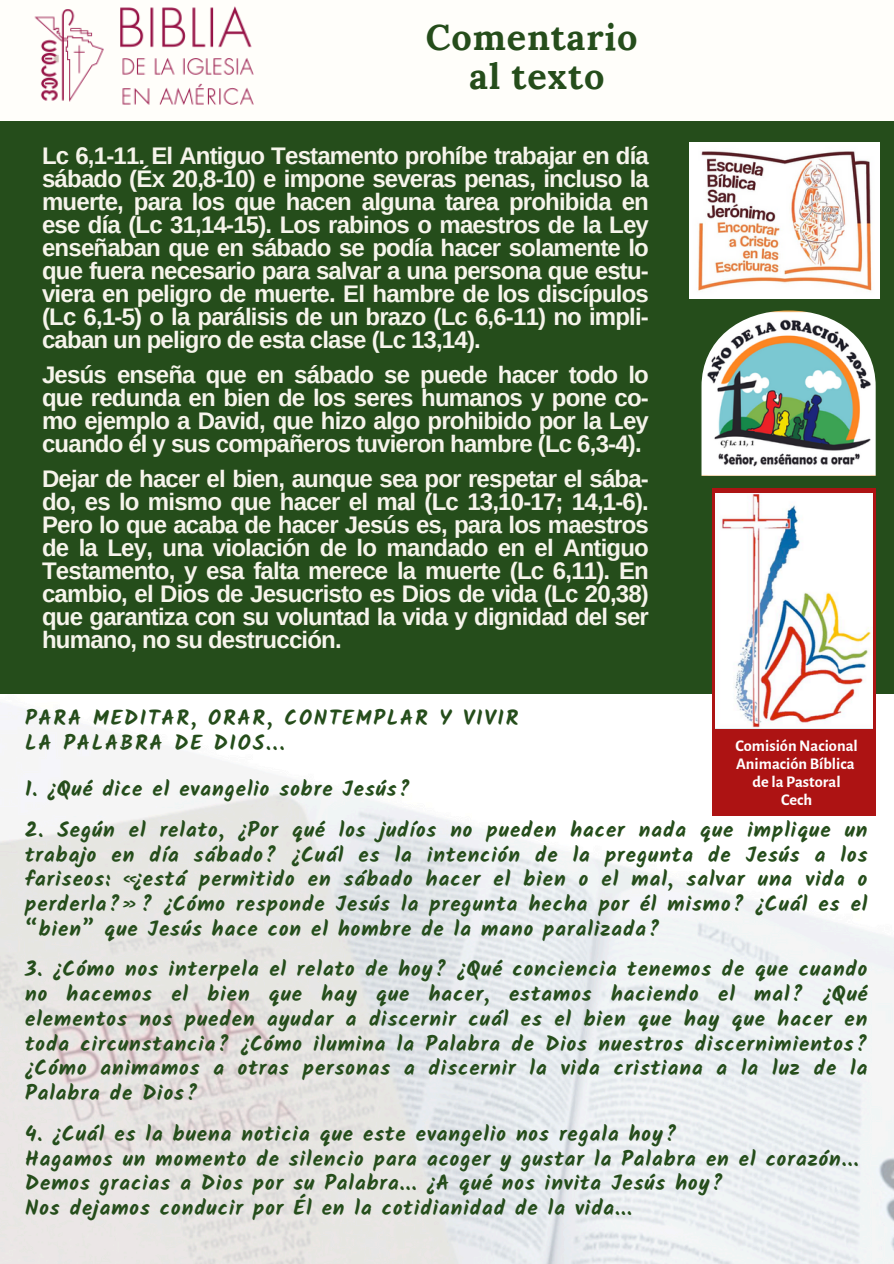
<style>
.page{position:relative;width:894px;height:1264px;background:#fff}
.page>*{position:absolute;margin:0;border:0;box-sizing:border-box;transform-origin:0 0}
.t1{font:700 36px/38.2px "Lora";letter-spacing:.025em;color:#254d1b;text-align:center}
.t2{font:700 24px/23px "Arimo";letter-spacing:-.035em;color:#f6f4eb;text-align:justify}
.t3{font:700 21px/24.8px "Kalam";letter-spacing:.045em;color:#254d1b;text-align:justify}
.t4{font:700 21px/24.8px "Kalam";letter-spacing:.085em;color:#254d1b}
.t5{font:700 16.35px "Alegreya Sans";color:#fff}
</style>
<div class="page">
<div style="left:0;top:0;width:893px;height:1263px;background:#fffefa"></div>
<img style="left:0;top:694px;width:893px;height:569px">
<div style="left:0;top:121px;width:893px;height:573px;background:#254d1b"></div>
<img style="left:34px;top:6px;width:220px;height:99px">
<div style="left:712px;top:728px;width:163px;height:87px;background:#ad1313"></div>
<svg style="left:712px;top:488px;width:163px;height:240px;background:#bc3f3f"></svg>
<img style="left:715px;top:493px;width:156px;height:235px">
<img style="left:701px;top:310px;width:174px;height:166px">
<img style="left:689px;top:142px;width:190px;height:156px">
<p class="t1" style="left:425px;top:18px;width:213px">Comentario al texto</p>
<p class="t2" style="left:42px;top:144px;width:608px">Lc 6,1-11. El Antiguo Testamento prohíbe trabajar en día sábado (Éx 20,8-10) e impone severas penas, incluso la muerte, para los que hacen alguna tarea prohibida en ese día (Lc 31,14-15). Los rabinos o maestros de la Ley enseñaban que en sábado se podía hacer solamente lo que fuera necesario para salvar a una persona que estu&shy;viera en peligro de muerte. El hambre de los discípulos (Lc 6,1-5) o la parálisis de un brazo (Lc 6,6-11) no impli&shy;caban un peligro de esta clase (Lc 13,14).</p>
<p class="t2" style="left:42px;top:363px;width:608px">Jesús enseña que en sábado se puede hacer todo lo que redunda en bien de los seres humanos y pone co&shy;mo ejemplo a David, que hizo algo prohibido por la Ley cuando él y sus compañeros tuvieron hambre (Lc 6,3-4).</p>
<p class="t2" style="left:42px;top:467px;width:608px">Dejar de hacer el bien, aunque sea por respetar el sába&shy;do, es lo mismo que hacer el mal (Lc 13,10-17; 14,1-6).<br>Pero lo que acaba de hacer Jesús es, para los maestros de la Ley, una violación de lo mandado en el Antiguo Testamento, y esa falta merece la muerte (Lc 6,11). En cambio, el Dios de Jesucristo es Dios de vida (Lc 20,38) que garantiza con su voluntad la vida y dignidad del ser humano, no su destrucción.</p>
<p class="t4" style="left:25px;top:705px;width:494px">PARA MEDITAR, ORAR, CONTEMPLAR Y VIVIR<br>LA PALABRA DE DIOS...</p>
<p class="t3" style="left:25px;top:776px;width:386px">1. ¿Qué dice el evangelio sobre Jesús?</p>
<p class="t3" style="left:25px;top:817px;width:843px">2. Según el relato, ¿Por qué los judíos no pueden hacer nada que implique un trabajo en día sábado? ¿Cuál es la intención de la pregunta de Jesús a los fariseos: «¿está permitido en sábado hacer el bien o el mal, salvar una vida o perderla?»? ¿Cómo responde Jesús la pregunta hecha por él mismo? ¿Cuál es el “bien” que Jesús hace con el hombre de la mano paralizada?</p>
<p class="t3" style="left:25px;top:956px;width:843px">3. ¿Cómo nos interpela el relato de hoy? ¿Qué conciencia tenemos de que cuando no hacemos el bien que hay que hacer, estamos haciendo el mal? ¿Qué elementos nos pueden ayudar a discernir cuál es el bien que hay que hacer en toda circunstancia? ¿Cómo ilumina la Palabra de Dios nuestros discernimientos? ¿Cómo animamos a otras personas a discernir la vida cristiana a la luz de la Palabra de Dios?</p>
<p class="t3" style="left:25px;top:1121px;width:834px;text-align:left">4. ¿Cuál es la buena noticia que este evangelio nos regala hoy?<br>Hagamos un momento de silencio para acoger y gustar la Palabra en el corazón...<br>Demos gracias a Dios por su Palabra... ¿A qué nos invita Jesús hoy?<br>Nos dejamos conducir por Él en la cotidianidad de la vida...</p>
<p class="t5" style="left:735px;top:737px;width:124px">ComisiónNacional</p>
<p class="t5" style="left:736px;top:755px;width:120px">Animación Bíblica</p>
<h2 class="t5" style="left:752px;top:773px;width:89px">de la Pastoral</h2>
<h2 class="t5" style="left:780px;top:791px;width:33px">Cech</h2>
</div>
